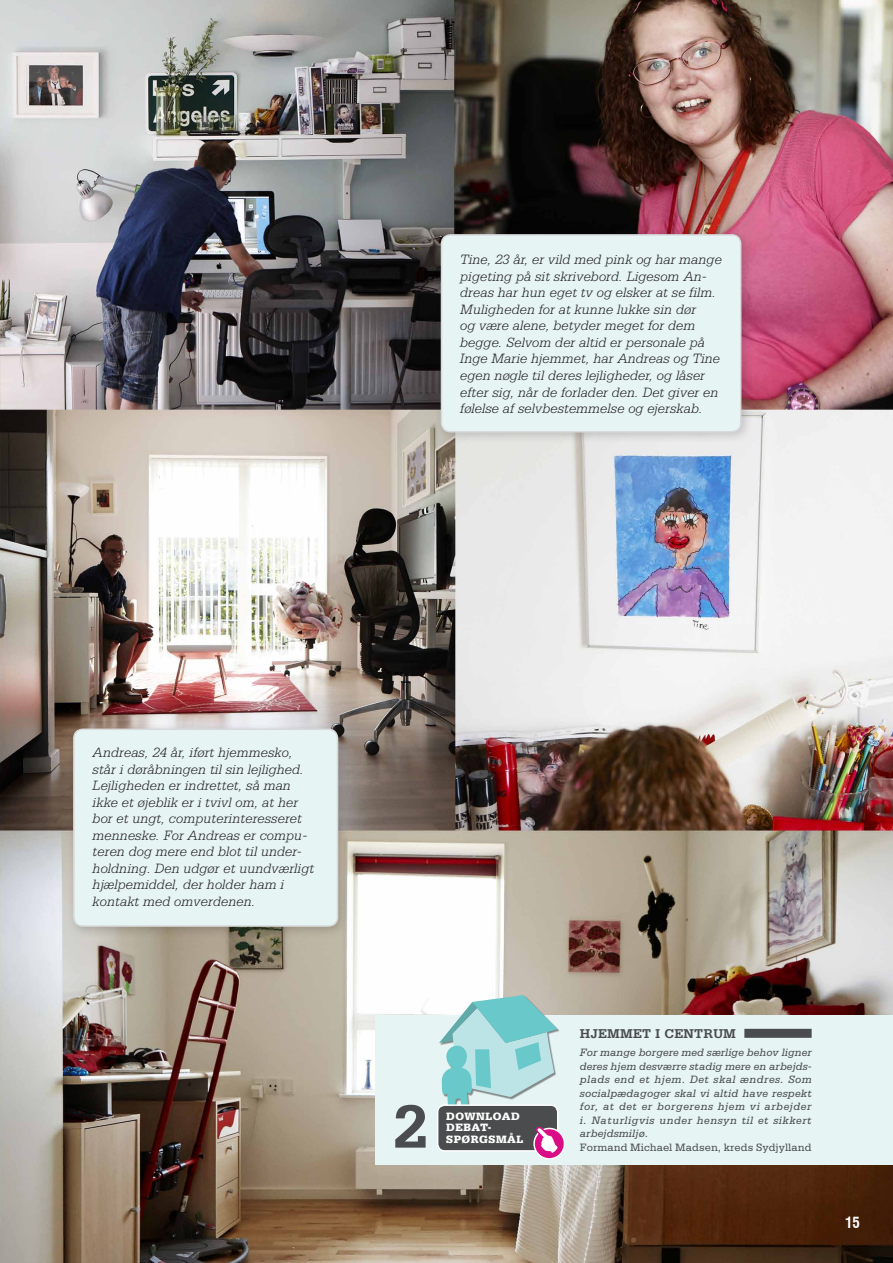
<style>
.page{position:relative;width:893px;height:1263px;background:#fff}
.page>*{position:absolute;margin:0;border:0;box-sizing:border-box;transform-origin:0 0}
.t1{font:700 64.2px "Serifa Std";color:#4b4c4d}
.t2{font:700 condensed 15px "Swiss 721 BT";color:#fff}
.Billedtekst{font:italic 300 14.25px/16.5px "Serifa Std";letter-spacing:.01em;color:#231f20}
.t3{font:700 13.5px "Serifa Std";letter-spacing:.01em;color:#4b4c4d}
.Pejlemærke_tekst{font:italic 11.25px/13.5px "Serifa Std";letter-spacing:.045em;color:#4b4c4d;text-align:justify}
.Pejlemærke_tekst-2{font:11.25px "Serifa Std";letter-spacing:.005em;color:#4b4c4d}
.t4{font:900 11.25px "Serifa Std";letter-spacing:.045em;color:#fff}
</style>
<div class="page">
<img style="left:0;top:0;width:893px;height:1263px">
<div style="left:67px;top:722px;width:283px;height:217px;background:#231f20;opacity:.2"></div>
<div style="left:74px;top:729px;width:263px;height:197px;background:#e6f4f4;border-radius:9px"></div>
<div style="left:73px;top:728px;width:265px;height:199px;border:2px solid #d8d9db;border-radius:9px"></div>
<div style="left:435px;top:228px;width:318px;height:217px;background:#231f20;opacity:.2"></div>
<div style="left:441px;top:235px;width:300px;height:197px;background:#e6f4f4;border-radius:9px"></div>
<div style="left:441px;top:234px;width:300px;height:198px;border:2px solid #d8d9db;border-radius:9px"></div>
<div style="left:375px;top:1016px;width:518px;height:149px;background:#e6f4f4"></div>
<svg style="left:439px;top:995px;width:119px;height:109px"></svg>
<div style="left:744px;top:1029px;width:68px;height:9px;background:#4b4c4d"></div>
<div style="left:438px;top:1105px;width:120px;height:46px;background:#4b4c4d;border-radius:7px"></div>
<div style="left:437px;top:1104px;width:121px;height:48px;border:2px solid #fff;border-radius:7px"></div>
<svg style="left:534px;top:1128px;width:30px;height:31px"></svg>
<div style="left:533px;top:1128px;width:32px;height:31px;border:2px solid #fff;border-radius:50%"></div>
<svg style="left:534px;top:1125px;width:27px;height:31px"></svg>
<p class="Billedtekst" style="left:460px;top:252px;width:263px">Tine, 23 år, er vild med pink og har mange pigeting på sit skrivebord. Ligesom An&shy;dreas har hun eget tv og elsker at se film.<br>Muligheden for at kunne lukke sin dør<br>og være alene, betyder meget for dem begge. Selvom der altid er personale på Inge Marie hjemmet, har Andreas og Tine egen nøgle til deres lejligheder, og låser efter sig, når de forlader den. Det giver en følelse af selvbestemmelse og ejerskab.</p>
<p class="Billedtekst" style="left:93px;top:745px;width:223px">Andreas, 24 år, iført hjemmesko, står i døråbningen til sin lejlighed.<br>Lejligheden er indrettet, så man ikke et øjeblik er i tvivl om, at her bor et ungt, computerinteresseret menneske. For Andreas er compu&shy;teren dog mere end blot til under&shy;holdning. Den udgør et uundværligt hjælpemiddel, der holder ham i kontakt med omverdenen.</p>
<p class="t1" style="left:393px;top:1089px;width:37px">2</p>
<p class="t4" style="left:446px;top:1110px;width:75px">DOWNLOAD</p>
<p class="t4" style="left:446px;top:1121px;width:47px">DEBAT-</p>
<p class="t4" style="left:446px;top:1132px;width:79px">SPØRGSMÅL</p>
<p class="t3" style="left:580px;top:1025px;width:158px">HJEMMET I CENTRUM</p>
<p class="Pejlemærke_tekst" style="left:580px;top:1046px;width:233px">For mange borgere med særlige behov ligner deres hjem desværre stadig mere en arbejds&shy;plads end et hjem. Det skal ændres. Som socialpædagoger skal vi altid have respekt for, at det er borgerens hjem vi arbejder i. Naturligvis under hensyn til et sikkert arbejdsmiljø.</p>
<p class="Pejlemærke_tekst-2" style="left:580px;top:1141px;width:233px">Formand Michael Madsen, kreds Sydjylland</p>
<p class="t2" style="left:845px;top:1214px;width:16px">15</p>
</div>
